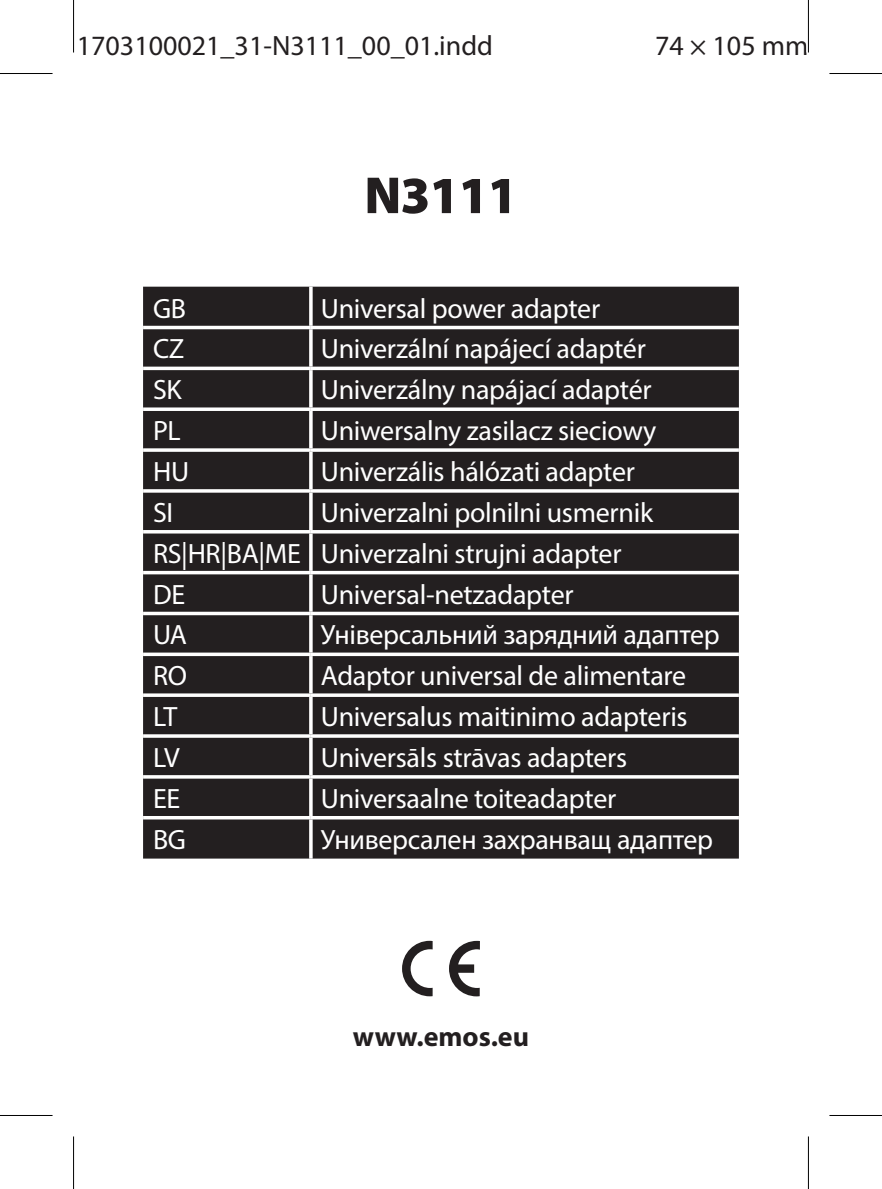
<style>
.page{position:relative;width:882px;height:1189px;background:#fff}
.page>*{position:absolute;margin:0;border:0;box-sizing:border-box;transform-origin:0 0}
.t1{font:900 52.5px "Myriad Pro";letter-spacing:-.02em;color:#231f20}
.t2{font:28px/40.9px "Myriad Pro";letter-spacing:-.01em;color:#fff}
.t3{font:28px "Myriad Pro";color:#231f20}
.t4{font:700 28px "Myriad Pro";color:#231f20}
</style>
<div class="page">
<div style="left:143px;top:287px;width:595px;height:571px;background:#231f20"></div>
<hr style="left:309px;top:287px;width:3px;height:39px;background:#fff">
<hr style="left:143px;top:326px;width:168px;height:3px;background:#fff">
<hr style="left:311px;top:326px;width:427px;height:3px;background:#fff">
<hr style="left:309px;top:329px;width:3px;height:38px;background:#fff">
<hr style="left:143px;top:367px;width:168px;height:3px;background:#fff">
<hr style="left:311px;top:367px;width:427px;height:3px;background:#fff">
<hr style="left:309px;top:370px;width:3px;height:37px;background:#fff">
<svg style="left:143px;top:407px;width:168px;height:4px"></svg>
<svg style="left:311px;top:407px;width:427px;height:4px"></svg>
<hr style="left:309px;top:411px;width:3px;height:37px;background:#fff">
<svg style="left:143px;top:448px;width:168px;height:4px"></svg>
<svg style="left:311px;top:448px;width:427px;height:4px"></svg>
<hr style="left:309px;top:452px;width:3px;height:37px;background:#fff">
<svg style="left:143px;top:489px;width:168px;height:4px"></svg>
<svg style="left:311px;top:489px;width:427px;height:4px"></svg>
<hr style="left:309px;top:493px;width:3px;height:37px;background:#fff">
<hr style="left:143px;top:530px;width:168px;height:3px;background:#fff">
<hr style="left:311px;top:530px;width:427px;height:3px;background:#fff">
<hr style="left:309px;top:533px;width:3px;height:38px;background:#fff">
<hr style="left:143px;top:571px;width:168px;height:3px;background:#fff">
<hr style="left:311px;top:571px;width:427px;height:3px;background:#fff">
<hr style="left:309px;top:574px;width:3px;height:38px;background:#fff">
<hr style="left:143px;top:612px;width:168px;height:3px;background:#fff">
<hr style="left:311px;top:612px;width:427px;height:3px;background:#fff">
<hr style="left:309px;top:615px;width:3px;height:37px;background:#fff">
<svg style="left:143px;top:652px;width:168px;height:4px"></svg>
<svg style="left:311px;top:652px;width:427px;height:4px"></svg>
<hr style="left:309px;top:656px;width:3px;height:37px;background:#fff">
<svg style="left:143px;top:693px;width:168px;height:4px"></svg>
<svg style="left:311px;top:693px;width:427px;height:4px"></svg>
<hr style="left:309px;top:697px;width:3px;height:37px;background:#fff">
<svg style="left:143px;top:734px;width:168px;height:4px"></svg>
<svg style="left:311px;top:734px;width:427px;height:4px"></svg>
<hr style="left:309px;top:738px;width:3px;height:37px;background:#fff">
<hr style="left:143px;top:775px;width:168px;height:3px;background:#fff">
<hr style="left:311px;top:775px;width:427px;height:3px;background:#fff">
<hr style="left:309px;top:778px;width:3px;height:38px;background:#fff">
<hr style="left:143px;top:816px;width:168px;height:3px;background:#fff">
<hr style="left:311px;top:816px;width:427px;height:3px;background:#fff">
<hr style="left:309px;top:819px;width:3px;height:39px;background:#fff">
<svg style="left:402px;top:941px;width:77px;height:55px"></svg>
<div style="left:71px;top:0;width:5px;height:53px;background:#f6f6f6"></div>
<div style="left:71px;top:1136px;width:5px;height:53px;background:#f6f6f6"></div>
<svg style="left:808px;top:0;width:1px;height:53px"></svg>
<svg style="left:808px;top:1136px;width:1px;height:53px"></svg>
<hr style="left:0;top:73px;width:52px;height:1px;background:#000">
<hr style="left:829px;top:73px;width:52px;height:1px;background:#000">
<hr style="left:0;top:1115px;width:52px;height:1px;background:#000">
<hr style="left:829px;top:1115px;width:52px;height:1px;background:#000">
<hr style="left:73px;top:0;width:1px;height:53px;background:#000">
<hr style="left:73px;top:1136px;width:1px;height:53px;background:#000">
<hr style="left:807px;top:0;width:1px;height:53px;background:#000">
<hr style="left:807px;top:1136px;width:1px;height:53px;background:#000">
<p class="t3" style="left:77px;top:28px;width:417px">1703100021_31-N3111_00_01.indd</p>
<p class="t3" style="left:655px;top:28px;width:155px">74 × 105 mm</p>
<h1 class="t1" style="left:364px;top:160px;width:155px">N3111</h1>
<p class="t2" style="left:153px;top:287px;width:34px">GB</p>
<p class="t2" style="left:321px;top:287px;width:281px">Universal power adapter</p>
<p class="t2" style="left:153px;top:328px;width:33px">CZ</p>
<p class="t2" style="left:321px;top:328px;width:326px">Univerzální napájecí adaptér</p>
<p class="t2" style="left:153px;top:369px;width:30px">SK</p>
<p class="t2" style="left:321px;top:369px;width:332px">Univerzálny napájací adaptér</p>
<p class="t2" style="left:153px;top:410px;width:29px">PL</p>
<p class="t2" style="left:321px;top:410px;width:337px">Uniwersalny zasilacz sieciowy</p>
<p class="t2" style="left:153px;top:451px;width:38px">HU</p>
<p class="t2" style="left:321px;top:451px;width:315px">Univerzális hálózati adapter</p>
<p class="t2" style="left:153px;top:491px;width:22px">SI</p>
<p class="t2" style="left:153px;top:491px;width:501px;text-indent:168px">Univerzalni polnilni usmernik<br>RS|HR|BA|ME Univerzalni strujni adapter<br>DE</p>
<p class="t2" style="left:321px;top:573px;width:254px">Universal-netzadapter</p>
<p class="t2" style="left:153px;top:614px;width:36px">UA</p>
<p class="t2" style="left:321px;top:614px;width:400px">Універсальний зарядний адаптер</p>
<p class="t2" style="left:153px;top:655px;width:36px">RO</p>
<p class="t2" style="left:321px;top:655px;width:367px">Adaptor universal de alimentare</p>
<p class="t2" style="left:153px;top:696px;width:26px">LT</p>
<p class="t2" style="left:321px;top:696px;width:368px">Universalus maitinimo adapteris</p>
<p class="t2" style="left:153px;top:737px;width:28px">LV</p>
<p class="t2" style="left:321px;top:737px;width:308px">Universāls strāvas adapters</p>
<p class="t2" style="left:153px;top:777px;width:29px">EE</p>
<p class="t2" style="left:321px;top:777px;width:297px">Universaalne toiteadapter</p>
<p class="t2" style="left:153px;top:818px;width:34px">BG</p>
<p class="t2" style="left:321px;top:818px;width:394px">Универсален захранващ адаптер</p>
<p class="t4" style="left:353px;top:1018px;width:178px">www.emos.eu</p>
</div>
